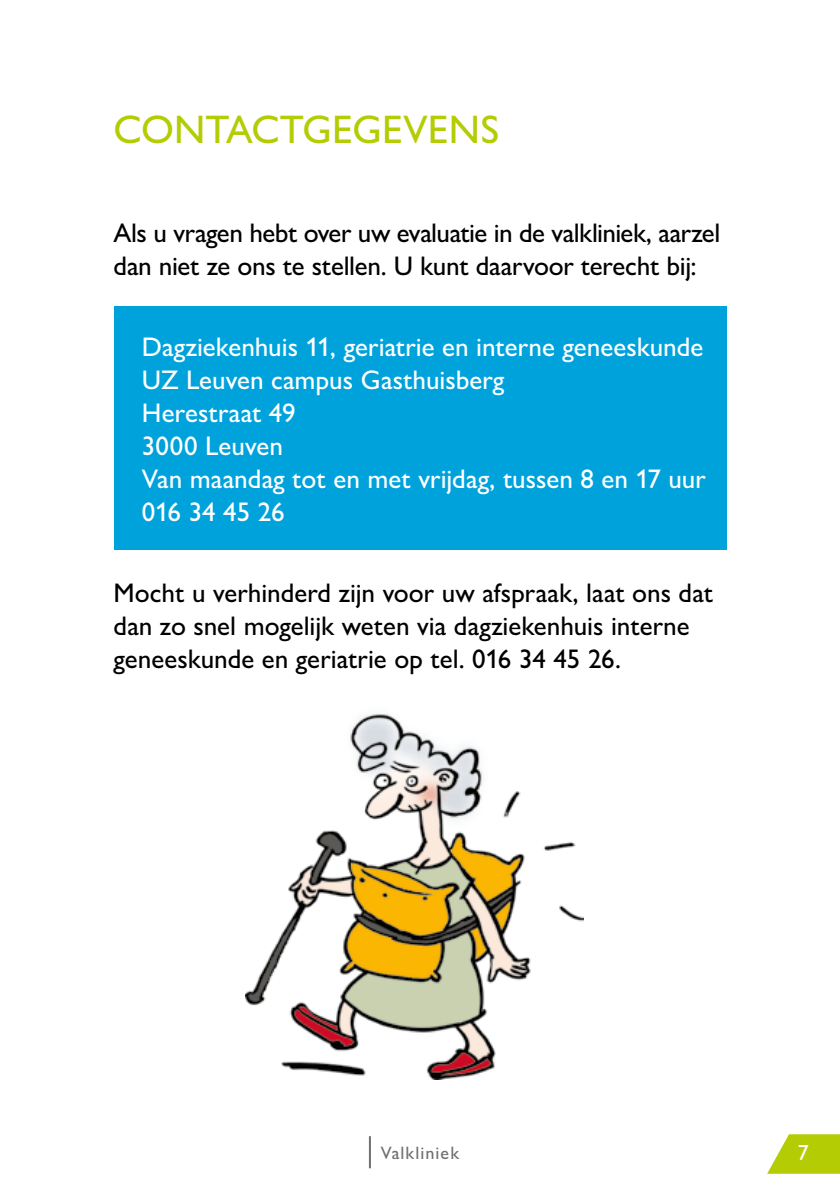
<style>
.page{position:relative;width:840px;height:1191px;background:#fff}
.page>*{position:absolute;margin:0;border:0;box-sizing:border-box;transform-origin:0 0}
.t1{font:500 40px "Gill Sans Nova";color:#b4cc04}
.t2{font:500 27px/33px "Gill Sans Nova";letter-spacing:-.005em;color:#000}
.t3{font:500 27px/33px "Gill Sans Nova";color:#fff}
.t4{font:500 22px "Gill Sans Nova";color:#fff}
.t5{font:500 18px "Gill Sans Nova";letter-spacing:.06em;color:#706f6f}
</style>
<div class="page">
<svg style="left:767px;top:1134px;width:72px;height:39px"></svg>
<hr style="left:369px;top:1136px;width:2px;height:32px;background:#706f6f">
<div style="left:113px;top:306px;width:613px;height:244px;background:#00a2dc"></div>
<img style="left:246px;top:714px;width:336px;height:365px">
<h1 class="t1" style="left:113px;top:105px;width:387px">CONTACTGEGEVENS</h1>
<p class="t2" style="left:113px;top:216px;width:608px">Als u vragen hebt over uw evaluatie in de valkliniek, aarzel dan niet ze ons te stellen. U kunt daarvoor terecht bij:</p>
<p class="t3" style="left:142px;top:330px;width:565px">Dagziekenhuis 11, geriatrie en interne geneeskunde<br>UZ Leuven campus Gasthuisberg<br>Herestraat 49<br>3000 Leuven<br>Van maandag tot en met vrijdag, tussen 8 en 17 uur<br>016 34 45 26</p>
<p class="t2" style="left:113px;top:576px;width:601px">Mocht u verhinderd zijn voor uw afspraak, laat ons dat dan zo snel mogelijk weten via dagziekenhuis interne geneeskunde en geriatrie op tel. 016 34 45 26.</p>
<p class="t5" style="left:381px;top:1141px;width:79px">Valkliniek</p>
<p class="t4" style="left:797px;top:1138px;width:12px">7</p>
</div>
